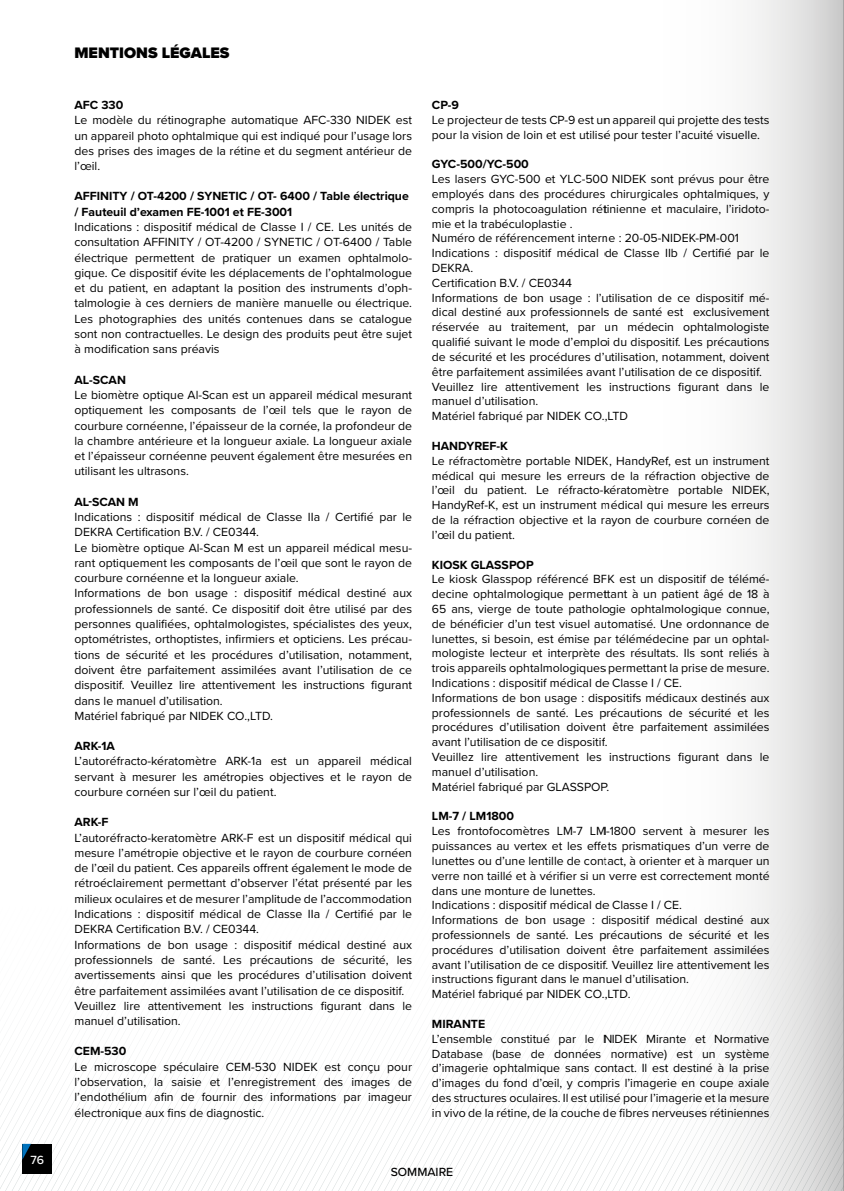
<style>
.page{position:relative;width:844px;height:1191px;background:#fff}
.page>*{position:absolute;margin:0;border:0;box-sizing:border-box;transform-origin:0 0}
.t1{font:900 15.75px "Proxima Nova";color:#000}
.t2{font:12.25px/14.9px "Proxima Nova";color:#000;text-align:justify}
.t3{font:700 12.25px/15.2px "Proxima Nova";color:#000}
.t4{font:500 12.25px "Proxima Nova";color:#000}
.t5{font:500 12.25px "Proxima Nova";color:#fff}
</style>
<div class="page">
<svg style="left:0;top:1064px;width:138px;height:127px"></svg>
<svg style="left:605px;top:0;width:238px;height:1191px"></svg>
<hr style="left:843px;top:0;width:1px;height:1191px;background:#878787">
<p class="t5" style="left:30px;top:1150px;width:15px">76</p>
<p class="t1" style="left:74px;top:41px;width:156px">MENTIONS LÉGALES</p>
<p class="t3" style="left:74px;top:97px;width:50px">AFC 330</p>
<p class="t2" style="left:74px;top:112px;width:339px">Le modèle du rétinographe automatique AFC-330 NIDEK est un appareil photo ophtalmique qui est indiqué pour l’usage lors des prises des images de la rétine et du segment antérieur de l’œil.</p>
<p class="t3" style="left:74px;top:188px;width:336px">AFFINITY / OT-4200 / SYNETIC / OT- 6400 / Table électrique / Fauteuil d’examen FE-1001 et FE-3001</p>
<p class="t2" style="left:74px;top:219px;width:339px">Indications : dispositif médical de Classe I / CE. Les unités de consultation AFFINITY / OT-4200 / SYNETIC / OT-6400 / Table électrique permettent de pratiquer un examen ophtalmolo&shy;gique. Ce dispositif évite les déplacements de l’ophtalmologue et du patient, en adaptant la position des instruments d’oph&shy;talmologie à ces derniers de manière manuelle ou électrique.<br>Les photographies des unités contenues dans se catalogue sont non contractuelles. Le design des produits peut être sujet à modification sans préavis</p>
<p class="t3" style="left:74px;top:371px;width:53px">AL-SCAN</p>
<p class="t2" style="left:74px;top:387px;width:339px">Le biomètre optique Al-Scan est un appareil médical mesurant optiquement les composants de l’œil tels que le rayon de courbure cornéenne, l’épaisseur de la cornée, la profondeur de la chambre antérieure et la longueur axiale. La longueur axiale et l’épaisseur cornéenne peuvent également être mesurées en utilisant les ultrasons.</p>
<p class="t3" style="left:74px;top:493px;width:66px">AL-SCAN M</p>
<p class="t2" style="left:74px;top:509px;width:339px;text-align:left">Indications : dispositif médical de Classe IIa / Certifié par le DEKRA Certification B.V. / CE0344.<br>Le biomètre optique Al-Scan M est un appareil médical mesu&shy;rant optiquement les composants de l’œil que sont le rayon de courbure cornéenne et la longueur axiale.<br>Informations de bon usage : dispositif médical destiné aux professionnels de santé. Ce dispositif doit être utilisé par des personnes qualifiées, ophtalmologistes, spécialistes des yeux, optométristes, orthoptistes, infirmiers et opticiens. Les précau&shy;tions de sécurité et les procédures d’utilisation, notamment, doivent être parfaitement assimilées avant l’utilisation de ce dispositif. Veuillez lire attentivement les instructions figurant dans le manuel d’utilisation.<br>Matériel fabriqué par NIDEK CO.,LTD.</p>
<p class="t3" style="left:74px;top:738px;width:42px">ARK-1A</p>
<p class="t2" style="left:74px;top:753px;width:339px">L’autoréfracto-kératomètre ARK-1a est un appareil médical servant à mesurer les amétropies objectives et le rayon de courbure cornéen sur l’œil du patient.</p>
<p class="t3" style="left:74px;top:814px;width:36px">ARK-F</p>
<p class="t2" style="left:74px;top:829px;width:339px;text-align:left">L’autoréfracto-keratomètre ARK-F est un dispositif médical qui mesure l’amétropie objective et le rayon de courbure cornéen de l’œil du patient. Ces appareils offrent également le mode de rétroéclairement permettant d’observer l’état présenté par les milieux oculaires et de mesurer l’amplitude de l’accommodation Indications : dispositif médical de Classe IIa / Certifié par le DEKRA Certification B.V. / CE0344.<br>Informations de bon usage : dispositif médical destiné aux professionnels de santé. Les précautions de sécurité, les avertissements ainsi que les procédures d’utilisation doivent être parfaitement assimilées avant l’utilisation de ce dispositif.<br>Veuillez lire attentivement les instructions figurant dans le manuel d’utilisation.</p>
<p class="t3" style="left:74px;top:1043px;width:53px">CEM-530</p>
<p class="t2" style="left:74px;top:1058px;width:339px">Le microscope spéculaire CEM-530 NIDEK est conçu pour l’observation, la saisie et l’enregistrement des images de l’endothélium afin de fournir des informations par imageur électronique aux fins de diagnostic.</p>
<p class="t3" style="left:432px;top:97px;width:28px">CP-9</p>
<p class="t2" style="left:432px;top:112px;width:339px">Le projecteur de tests CP-9 est un appareil qui projette des tests pour la vision de loin et est utilisé pour tester l’acuité visuelle.</p>
<p class="t3" style="left:432px;top:156px;width:98px">GYC-500/YC-500</p>
<p class="t2" style="left:432px;top:171px;width:339px;text-align:left">Les lasers GYC-500 et YLC-500 NIDEK sont prévus pour être employés dans des procédures chirurgicales ophtalmiques, y compris la photocoagulation rétinienne et maculaire, l’iridoto&shy;mie et la trabéculoplastie .<br>Numéro de référencement interne : 20-05-NIDEK-PM-001<br>Indications : dispositif médical de Classe IIb / Certifié par le DEKRA.<br>Certification B.V. / CE0344<br>Informations de bon usage : l’utilisation de ce dispositif mé&shy;dical destiné aux professionnels de santé est exclusivement réservée au traitement, par un médecin ophtalmologiste qualifié suivant le mode d’emploi du dispositif. Les précautions de sécurité et les procédures d’utilisation, notamment, doivent être parfaitement assimilées avant l’utilisation de ce dispositif.<br>Veuillez lire attentivement les instructions figurant dans le manuel d’utilisation.<br>Matériel fabriqué par NIDEK CO.,LTD</p>
<p class="t3" style="left:432px;top:438px;width:77px">HANDYREF-K</p>
<p class="t2" style="left:432px;top:452px;width:339px">Le réfractomètre portable NIDEK, HandyRef, est un instrument médical qui mesure les erreurs de la réfraction objective de l’œil du patient. Le réfracto-kératomètre portable NIDEK, HandyRef-K, est un instrument médical qui mesure les erreurs de la réfraction objective et la rayon de courbure cornéen de l’œil du patient.</p>
<p class="t3" style="left:432px;top:556px;width:103px">KIOSK GLASSPOP</p>
<p class="t2" style="left:432px;top:571px;width:339px;text-align:left">Le kiosk Glasspop référencé BFK est un dispositif de télémé&shy;decine ophtalmologique permettant à un patient âgé de 18 à 65 ans, vierge de toute pathologie ophtalmologique connue, de bénéficier d’un test visuel automatisé. Une ordonnance de lunettes, si besoin, est émise par télémédecine par un ophtal&shy;mologiste lecteur et interprète des résultats. Ils sont reliés à trois appareils ophtalmologiques permettant la prise de mesure.<br>Indications : dispositif médical de Classe I / CE.<br>Informations de bon usage : dispositifs médicaux destinés aux professionnels de santé. Les précautions de sécurité et les procédures d’utilisation doivent être parfaitement assimilées avant l’utilisation de ce dispositif.<br>Veuillez lire attentivement les instructions figurant dans le manuel d’utilisation.<br>Matériel fabriqué par GLASSPOP.</p>
<p class="t3" style="left:432px;top:808px;width:84px">LM-7 / LM1800</p>
<p class="t2" style="left:432px;top:823px;width:339px;text-align:left">Les frontofocomètres LM-7 LM-1800 servent à mesurer les puissances au vertex et les effets prismatiques d’un verre de lunettes ou d’une lentille de contact, à orienter et à marquer un verre non taillé et à vérifier si un verre est correctement monté dans une monture de lunettes.<br>Indications : dispositif médical de Classe I / CE.<br>Informations de bon usage : dispositif médical destiné aux professionnels de santé. Les précautions de sécurité et les procédures d’utilisation doivent être parfaitement assimilées avant l’utilisation de ce dispositif. Veuillez lire attentivement les instructions figurant dans le manuel d’utilisation.<br>Matériel fabriqué par NIDEK CO.,LTD.</p>
<p class="t3" style="left:432px;top:1016px;width:55px">MIRANTE</p>
<p class="t2" style="left:432px;top:1030px;width:339px">L’ensemble constitué par le NIDEK Mirante et Normative Database (base de données normative) est un système d’imagerie ophtalmique sans contact. Il est destiné à la prise d’images du fond d’œil, y compris l’imagerie en coupe axiale des structures oculaires. Il est utilisé pour l’imagerie et la mesure in vivo de la rétine, de la couche de fibres nerveuses rétiniennes</p>
<p class="t4" style="left:390px;top:1162px;width:64px">SOMMAIRE</p>
</div>
